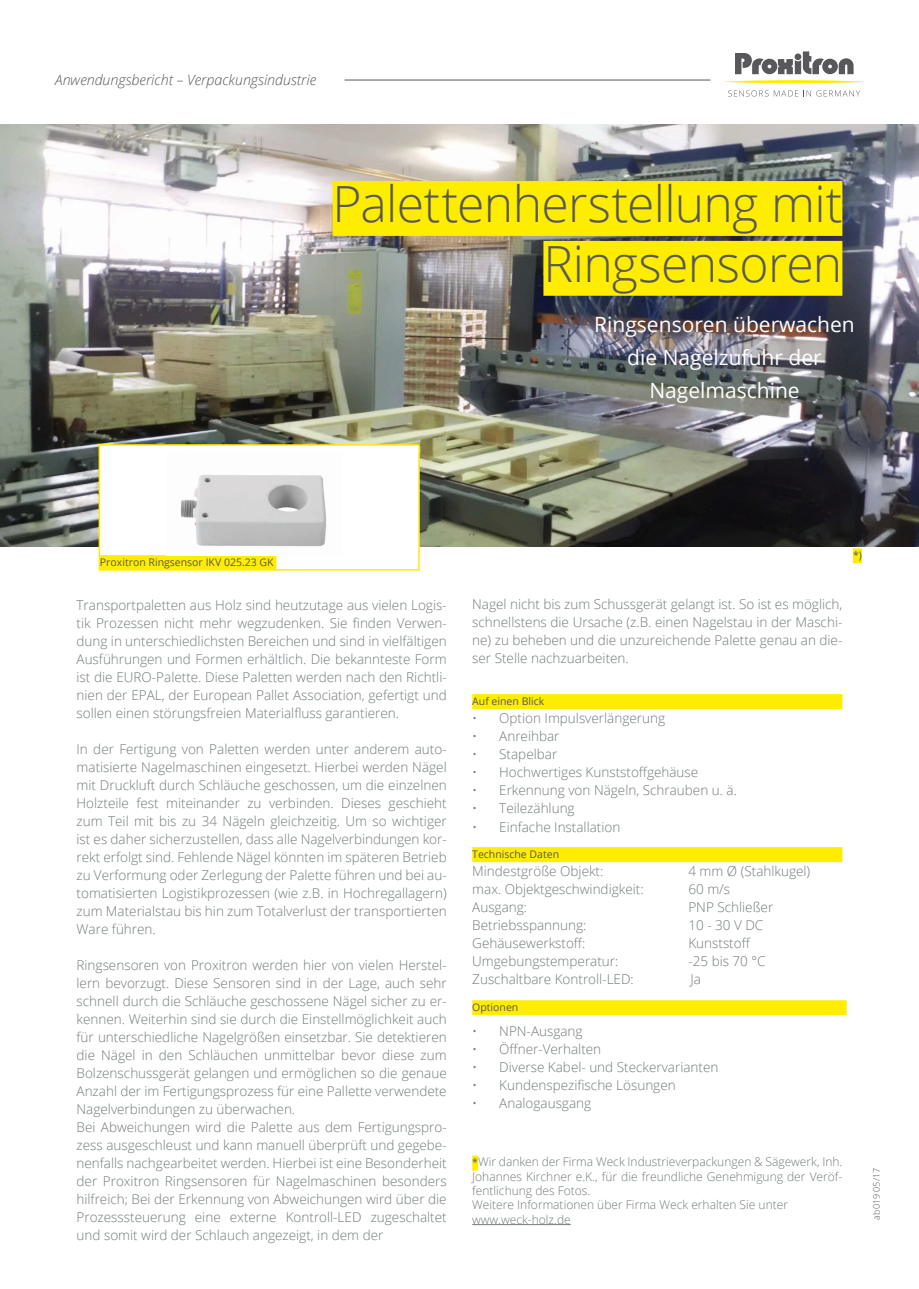
<style>
.page{position:relative;width:919px;height:1289px;background:#fff}
.page>*{position:absolute;margin:0;border:0;box-sizing:border-box;transform-origin:0 0}
.t1{font:300 49.8px/59.8px "Open Sans";letter-spacing:-.015em;color:#58585a;text-align:right}
.t2{font:21px/33px "Open Sans";color:#fff;text-align:center}
.t3{font:italic 300 14.25px "Open Sans";color:#58585a}
.t4{font:300 13.5px/18px "Open Sans";color:#72797a;text-align:justify}
.t5{font:300 12px/14.4px "Open Sans";color:#72797a}
.t6{font:10.5px "Open Sans";color:#58585a}
.t7{font:300 9px "Open Sans";color:#58585a}
.s1{font-weight:400;font-size:10.5px;color:#58585a}
</style>
<div class="page">
<img style="left:0;top:124px;width:918px;height:422px">
<svg style="left:728px;top:90px;width:132px;height:7px"></svg>
<svg style="left:723px;top:80px;width:142px;height:3px"></svg>
<svg style="left:735px;top:51px;width:118px;height:23px"></svg>
<div style="left:472px;top:694px;width:370px;height:15px;background:#ffed00"></div>
<div style="left:472px;top:847px;width:370px;height:15px;background:#ffed00"></div>
<div style="left:472px;top:1000px;width:374px;height:15px;background:#ffed00"></div>
<hr style="left:344px;top:80px;width:366px;height:1px;background:#58585a">
<div style="left:332px;top:181px;width:510px;height:55px;background:#ffed00"></div>
<div style="left:543px;top:241px;width:299px;height:55px;background:#ffed00"></div>
<div style="left:99px;top:444px;width:321px;height:126px;background:#fff;border:2px solid #ffed00"></div>
<div style="left:100px;top:555px;width:176px;height:15px;background:#ffed00"></div>
<div style="left:472px;top:1155px;width:6px;height:15px;background:#ffed00"></div>
<hr style="left:472px;top:1224px;width:98px;height:1px;background:#72797a">
<img style="left:180px;top:475px;width:147px;height:72px">
<div style="left:853px;top:548px;width:8px;height:15px;background:#ffed00"></div>
<p class="t3" style="left:55px;top:69px;width:262px">Anwendungsbericht – Verpackungsindustrie</p>
<h1 class="t1" style="left:332px;top:173px;width:511px">Palettenherstellung mit<br>Ringsensoren</h1>
<h2 class="t2" style="left:594px;top:307px;width:262px">Ringsensoren überwachen die Nagelzufuhr der<br>Nagelmaschine</h2>
<p class="t6" style="left:100px;top:554px;width:175px">Proxitron Ringsensor IKV 025.23 GK</p>
<p class="t4" style="left:77px;top:595px;width:371px">Transportpaletten aus Holz sind heutzutage aus vielen Logis&shy;tik Prozessen nicht mehr wegzudenken. Sie finden Verwen&shy;dung in unterschiedlichsten Bereichen und sind in vielfältigen Ausführungen und Formen erhältlich. Die bekannteste Form ist die EURO-Palette. Diese Paletten werden nach den Richtli&shy;nien der EPAL, der European Pallet Association, gefertigt und sollen einen störungsfreien Materialfluss garantieren.</p>
<p class="t4" style="left:77px;top:739px;width:371px">In der Fertigung von Paletten werden unter anderem auto&shy;matisierte Nagelmaschinen eingesetzt. Hierbei werden Nägel mit Druckluft durch Schläuche geschossen, um die einzelnen Holzteile fest miteinander zu verbinden. Dieses geschieht zum Teil mit bis zu 34 Nägeln gleichzeitig. Um so wichtiger ist es daher sicherzustellen, dass alle Nagelverbindungen kor&shy;rekt erfolgt sind. Fehlende Nägel könnten im späteren Betrieb zu Verformung oder Zerlegung der Palette führen und bei au&shy;tomatisierten Logistikprozessen (wie z.B. in Hochregallagern) zum Materialstau bis hin zum Totalverlust der transportierten Ware führen.</p>
<p class="t4" style="left:77px;top:955px;width:371px;text-align:left">Ringsensoren von Proxitron werden hier von vielen Herstel&shy;lern bevorzugt. Diese Sensoren sind in der Lage, auch sehr schnell durch die Schläuche geschossene Nägel sicher zu er&shy;kennen. Weiterhin sind sie durch die Einstellmöglichkeit auch für unterschiedliche Nagelgrößen einsetzbar. Sie detektieren die Nägel in den Schläuchen unmittelbar bevor diese zum Bolzenschussgerät gelangen und ermöglichen so die genaue Anzahl der im Fertigungsprozess für eine Pallette verwendete Nagelverbindungen zu überwachen.<br>Bei Abweichungen wird die Palette aus dem Fertigungspro&shy;zess ausgeschleust und kann manuell überprüft und gegebe&shy;nenfalls nachgearbeitet werden. Hierbei ist eine Besonderheit der Proxitron Ringsensoren für Nagelmaschinen besonders hilfreich; Bei der Erkennung von Abweichungen wird über die Prozesssteuerung eine externe Kontroll-LED zugeschaltet und somit wird der Schlauch angezeigt, in dem der</p>
<p class="t6" style="left:853px;top:548px;width:10px">*)</p>
<p class="t4" style="left:472px;top:595px;width:371px">Nagel nicht bis zum Schussgerät gelangt ist. So ist es möglich, schnellstens die Ursache (z.B. einen Nagelstau in der Maschi&shy;ne) zu beheben und die unzureichende Palette genau an die&shy;ser Stelle nachzuarbeiten.</p>
<p class="t6" style="left:472px;top:693px;width:74px">Auf einen Blick</p>
<p class="t4" style="left:472px;top:708px;width:194px">• Option Impulsverlängerung</p>
<p class="t4" style="left:472px;top:726px;width:89px">• Anreihbar</p>
<p class="t4" style="left:472px;top:744px;width:86px">• Stapelbar</p>
<p class="t4" style="left:472px;top:762px;width:227px">• Hochwertiges Kunststoffgehäuse</p>
<p class="t4" style="left:472px;top:780px;width:266px">• Erkennung von Nägeln, Schrauben u. ä.</p>
<p class="t4" style="left:472px;top:798px;width:104px">• Teilezählung</p>
<p class="t4" style="left:472px;top:817px;width:150px">• Einfache Installation</p>
<p class="t6" style="left:472px;top:846px;width:88px">Technische Daten</p>
<p class="t4" style="left:472px;top:861px;width:133px">Mindestgröße Objekt:</p>
<p class="t4" style="left:688px;top:861px;width:123px">4 mm Ø (Stahlkugel)</p>
<p class="t4" style="left:472px;top:879px;width:173px">max. Objektgeschwindigkeit:</p>
<p class="t4" style="left:688px;top:879px;width:43px">60 m/s</p>
<p class="t4" style="left:472px;top:897px;width:56px">Ausgang:</p>
<p class="t4" style="left:688px;top:897px;width:86px">PNP Schließer</p>
<p class="t4" style="left:472px;top:915px;width:116px">Betriebsspannung:</p>
<p class="t4" style="left:688px;top:915px;width:76px">10 - 30 V DC</p>
<p class="t4" style="left:472px;top:933px;width:114px">Gehäusewerkstoff:</p>
<p class="t4" style="left:688px;top:933px;width:64px">Kunststoff</p>
<p class="t4" style="left:472px;top:951px;width:148px">Umgebungstemperatur:</p>
<p class="t4" style="left:688px;top:951px;width:79px">-25 bis 70 °C</p>
<p class="t4" style="left:472px;top:969px;width:163px">Zuschaltbare Kontroll-LED:</p>
<p class="t4" style="left:690px;top:969px;width:12px">Ja</p>
<p class="t6" style="left:472px;top:999px;width:48px">Optionen</p>
<p class="t4" style="left:472px;top:1021px;width:112px">• NPN-Ausgang</p>
<p class="t4" style="left:472px;top:1039px;width:130px">• Öffner-Verhalten</p>
<p class="t4" style="left:472px;top:1057px;width:248px">• Diverse Kabel- und Steckervarianten</p>
<p class="t4" style="left:472px;top:1075px;width:205px">• Kundenspezifische Lösungen</p>
<p class="t4" style="left:472px;top:1093px;width:120px">• Analogausgang</p>
<p class="t5" style="left:472px;top:1154px;width:371px"><span class="s1">*</span>Wir danken der Firma Weck Industrieverpackungen &amp; Sägewerk, Inh.<br>Johannes Kirchner e.K., für die freundliche Genehmigung der Veröf&shy;fentlichung des Fotos.<br>Weitere Informationen über Firma Weck erhalten Sie unter www.weck-holz.de</p>
<p class="t7" style="left:870px;top:1219px;width:53px;rotate:-90deg">ab019 05/17</p>
</div>
